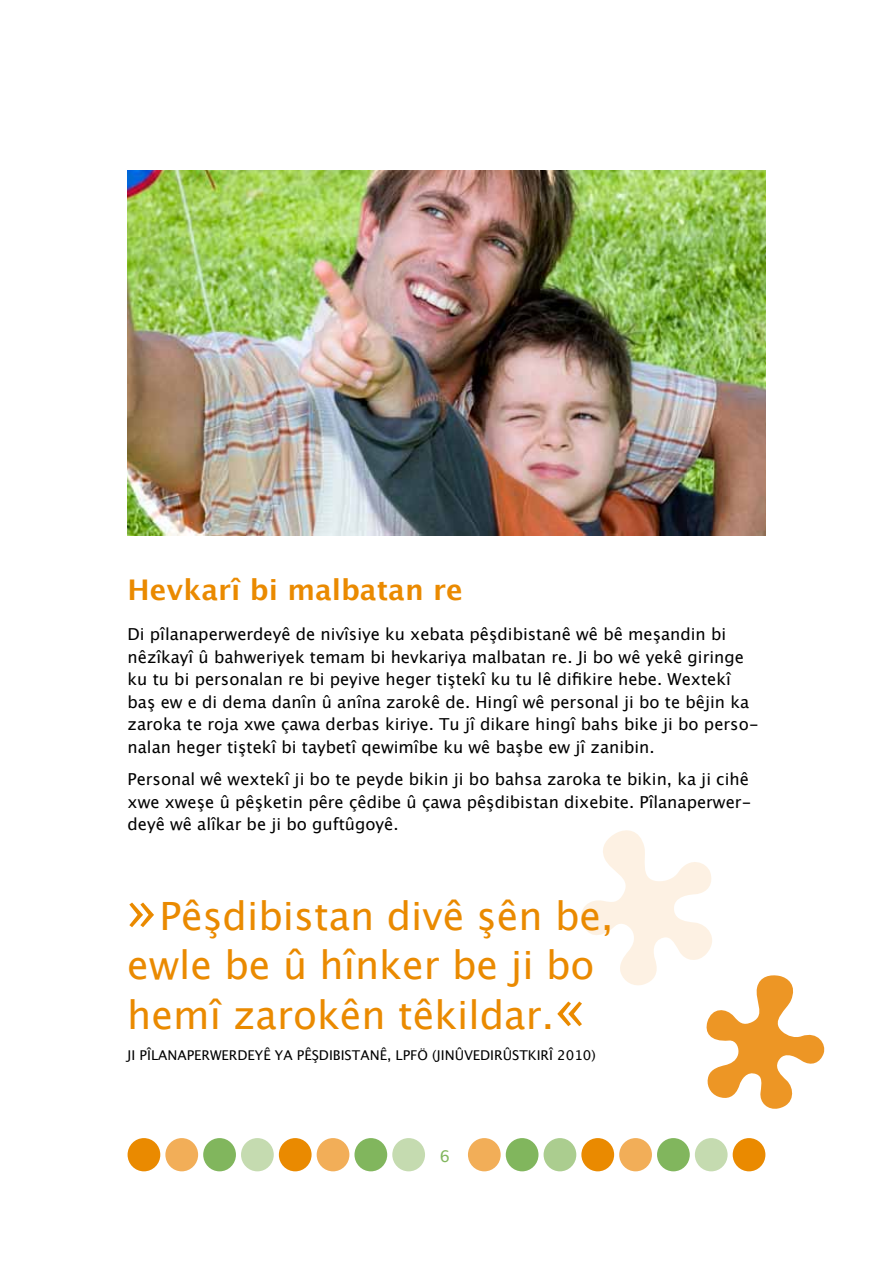
<style>
.page{position:relative;width:893px;height:1263px;background:#fff}
.page>*{position:absolute;margin:0;border:0;box-sizing:border-box;transform-origin:0 0}
.t1{font:39px/49.5px "Lucida Grande";color:#ea8a00}
.t2{font:700 28.5px "Lucida Grande";color:#ea8a00}
.t3{font:16.5px/22.5px "Lucida Grande";color:#000}
.t4{font:16.2px "Lucida Grande";color:#81b65d}
.t5{font:13.5px "Lucida Grande";color:#000}
.s1{font-size:57px}
</style>
<div class="page">
<svg style="left:581px;top:830px;width:244px;height:279px"></svg>
<div style="left:128px;top:1138px;width:32px;height:33px;background:#ea8a00;border-radius:50%"></div>
<div style="left:203px;top:1138px;width:33px;height:33px;background:#81b65d;border-radius:50%"></div>
<div style="left:165px;top:1138px;width:33px;height:33px;background:#f2ae58;border-radius:50%"></div>
<div style="left:241px;top:1138px;width:33px;height:33px;background:#c5dbb0;border-radius:50%"></div>
<div style="left:279px;top:1138px;width:33px;height:33px;background:#ea8a00;border-radius:50%"></div>
<div style="left:506px;top:1138px;width:32px;height:33px;background:#81b65d;border-radius:50%"></div>
<div style="left:695px;top:1138px;width:33px;height:33px;background:#c5dbb0;border-radius:50%"></div>
<div style="left:317px;top:1138px;width:32px;height:33px;background:#f2ae58;border-radius:50%"></div>
<div style="left:544px;top:1138px;width:32px;height:33px;background:#abcd8f;border-radius:50%"></div>
<div style="left:733px;top:1138px;width:32px;height:33px;background:#ea8a00;border-radius:50%"></div>
<div style="left:354px;top:1138px;width:33px;height:33px;background:#81b65d;border-radius:50%"></div>
<div style="left:581px;top:1138px;width:33px;height:33px;background:#ea8a00;border-radius:50%"></div>
<div style="left:619px;top:1138px;width:33px;height:33px;background:#f2ae58;border-radius:50%"></div>
<div style="left:392px;top:1138px;width:33px;height:33px;background:#c5dbb0;border-radius:50%"></div>
<div style="left:468px;top:1138px;width:33px;height:33px;background:#f2ae58;border-radius:50%"></div>
<div style="left:657px;top:1138px;width:33px;height:33px;background:#81b65d;border-radius:50%"></div>
<img style="left:128px;top:170px;width:637px;height:366px">
<h2 class="t2" style="left:128px;top:567px;width:337px">Hevkarî bi malbatan re</h2>
<p class="t3" style="left:128px;top:623px;width:633px">Di pîlanaperwerdeyê de nivîsiye ku xebata pêşdibistanê wê bê meşandin bi nêzîkayî û bahweriyek temam bi hevkariya malbatan re. Ji bo wê yekê giringe ku tu bi personalan re bi peyive heger tiştekî ku tu lê difikire hebe. Wextekî baş ew e di dema danîn û anîna zarokê de. Hingî wê personal ji bo te bêjin ka zaroka te roja xwe çawa derbas kiriye. Tu jî dikare hingî bahs bike ji bo perso&shy;nalan heger tiştekî bi taybetî qewimîbe ku wê başbe ew jî zanibin.</p>
<p class="t3" style="left:128px;top:768px;width:625px">Personal wê wextekî ji bo te peyde bikin ji bo bahsa zaroka te bikin, ka ji cihê xwe xweşe û pêşketin pêre çêdibe û çawa pêşdibistan dixebite. Pîlanaperwer&shy;deyê wê alîkar be ji bo guftûgoyê.</p>
<h1 class="t1" style="left:127px;top:892px;width:488px"><span class="s1">»</span>Pêşdibistan divê şên be, ewle be û hînker be ji bo hemî zarokên têkildar.<span class="s1">«</span></h1>
<p class="t5" style="left:127px;top:1047px;width:470px">JI PÎLANAPERWERDEYÊ YA PÊŞDIBISTANÊ, LPFÖ (JINÛVEDIRÛSTKIRÎ 2010)</p>
<p class="t4" style="left:440px;top:1147px;width:12px">6</p>
</div>
